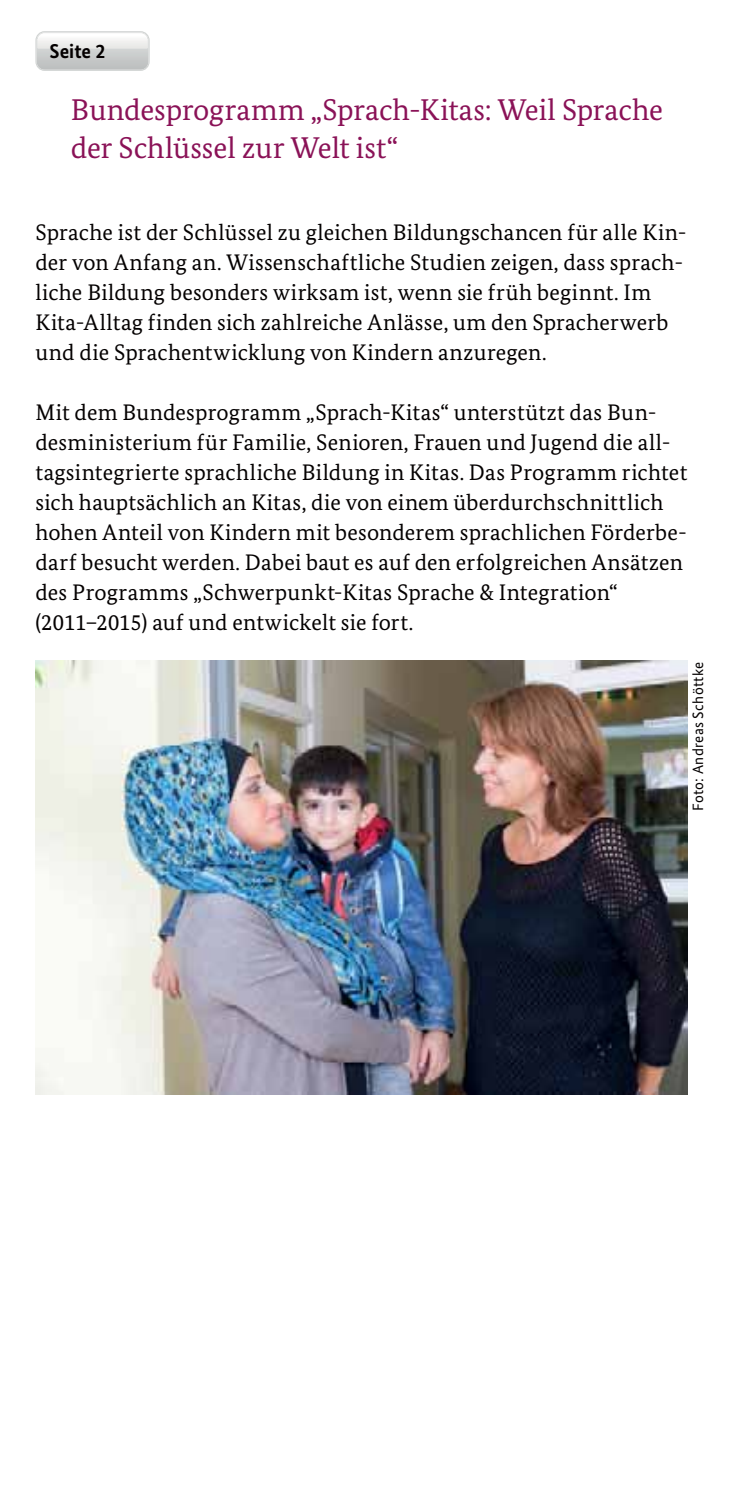
<style>
.page{position:relative;width:744px;height:1485px;background:#fff}
.page>*{position:absolute;margin:0;border:0;box-sizing:border-box;transform-origin:0 0}
.t1{font:30px/37.5px "Bundes Serif";color:#8a1257}
.t2{font:22.5px/30px "Bundes Serif";letter-spacing:.01em;color:#040000}
.t3{font:700 20px "Bundes Sans";color:#040000}
.t4{font:15px "Bundes Sans";letter-spacing:.025em;color:#040000}
</style>
<div class="page">
<img style="left:35px;top:660px;width:652px;height:435px">
<svg style="left:35px;top:31px;width:115px;height:40px;background:#d3d5d4"></svg>
<img style="left:38px;top:34px;width:109px;height:8px">
<p class="t3" style="left:50px;top:43px;width:57px">Seite 2</p>
<h1 class="t1" style="left:71px;top:93px;width:594px">Bundesprogramm „Sprach-Kitas: Weil Sprache der Schlüssel zur Welt ist“</h1>
<p class="t2" style="left:35px;top:219px;width:653px">Sprache ist der Schlüssel zu gleichen Bildungschancen für alle Kin&shy;der von Anfang an. Wissenschaftliche Studien zeigen, dass sprach&shy;liche Bildung besonders wirksam ist, wenn sie früh beginnt. Im Kita-Alltag finden sich zahlreiche Anlässe, um den Spracherwerb und die Sprachentwicklung von Kindern anzuregen.</p>
<p class="t2" style="left:35px;top:399px;width:653px">Mit dem Bundesprogramm „Sprach-Kitas“ unterstützt das Bun&shy;desministerium für Familie, Senioren, Frauen und Jugend die all&shy;tagsintegrierte sprachliche Bildung in Kitas. Das Programm richtet sich hauptsächlich an Kitas, die von einem überdurchschnittlich hohen Anteil von Kindern mit besonderem sprachlichen Förderbe&shy;darf besucht werden. Dabei baut es auf den erfolgreichen Ansätzen des Programms „Schwerpunkt-Kitas Sprache &amp; Integration“ (2011–2015) auf und entwickelt sie fort.</p>
<p class="t4" style="left:689px;top:811px;width:151px;rotate:-90deg">Foto: Andreas Schöttke</p>
</div>
